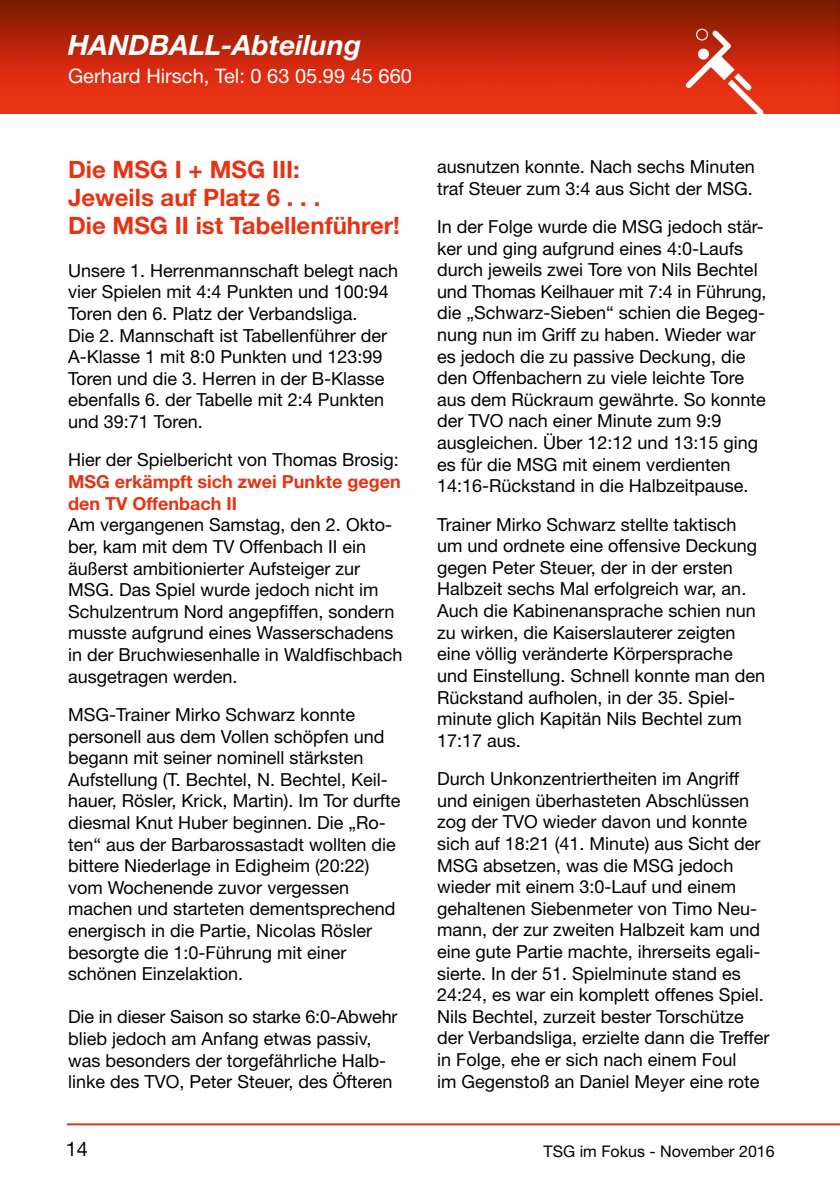
<style>
.page{position:relative;width:840px;height:1191px;background:#fff}
.page>*{position:absolute;margin:0;border:0;box-sizing:border-box;transform-origin:0 0}
.t1{font:italic 700 28px "Helvetica Neue";color:#fff}
.t2{font:700 24px/28px "Helvetica Neue";color:#e63312}
.t3{font:20px "Helvetica Neue";color:#fff}
.t4{font:20px "Helvetica Neue";color:#000}
.t5{font:18px/21.6px "Helvetica Neue";color:#000}
.t6{font:700 18px/21.6px "Helvetica Neue";color:#e63312}
.t7{font:16px "Helvetica Neue";color:#000}
</style>
<div class="page">
<img style="left:0;top:0;width:839px;height:113px">
<hr style="left:67px;top:1123px;width:772px;height:2px;background:#e63312">
<svg style="left:685px;top:29px;width:78px;height:85px"></svg>
<h1 class="t1" style="left:68px;top:27px;width:294px">HANDBALL-Abteilung</h1>
<p class="t3" style="left:68px;top:64px;width:345px">Gerhard Hirsch, Tel: 0 63 05.99 45 660</p>
<h2 class="t2" style="left:68px;top:154px;width:333px">Die MSG I + MSG III:<br>Jeweils auf Platz 6 . . .<br>Die MSG II ist Tabellenführer!</h2>
<p class="t5" style="left:68px;top:259px;width:331px">Unsere 1. Herrenmannschaft belegt nach vier Spielen mit 4:4 Punkten und 100:94<br>Toren den 6. Platz der Verbandsliga.<br>Die 2. Mannschaft ist Tabellenführer der A-Klasse 1 mit 8:0 Punkten und 123:99<br>Toren und die 3. Herren in der B-Klasse ebenfalls 6. der Tabelle mit 2:4 Punkten und 39:71 Toren.</p>
<p class="t5" style="left:68px;top:449px;width:332px">Hier der Spielbericht von Thomas Brosig:</p>
<p class="t6" style="left:68px;top:470px;width:334px">MSG erkämpft sich zwei Punkte gegen den TV Offenbach II</p>
<p class="t5" style="left:68px;top:514px;width:336px">Am vergangenen Samstag, den 2. Okto&shy;ber, kam mit dem TV Offenbach II ein äußerst ambitionierter Aufsteiger zur MSG. Das Spiel wurde jedoch nicht im Schulzentrum Nord angepfiffen, sondern musste aufgrund eines Wasserschadens in der Bruchwiesenhalle in Waldfischbach ausgetragen werden.</p>
<p class="t5" style="left:68px;top:703px;width:334px">MSG-Trainer Mirko Schwarz konnte personell aus dem Vollen schöpfen und begann mit seiner nominell stärksten Aufstellung (T. Bechtel, N. Bechtel, Keil&shy;hauer, Rösler, Krick, Martin). Im Tor durfte diesmal Knut Huber beginnen. Die „Ro&shy;ten“ aus der Barbarossastadt wollten die bittere Niederlage in Edigheim (20:22) vom Wochenende zuvor vergessen machen und starteten dementsprechend energisch in die Partie, Nicolas Rösler besorgte die 1:0-Führung mit einer schönen Einzelaktion.</p>
<p class="t5" style="left:68px;top:1006px;width:331px">Die in dieser Saison so starke 6:0-Abwehr blieb jedoch am Anfang etwas passiv, was besonders der torgefährliche Halb&shy;linke des TVO, Peter Steuer, des Öfteren</p>
<p class="t5" style="left:437px;top:155px;width:319px">ausnutzen konnte. Nach sechs Minuten traf Steuer zum 3:4 aus Sicht der MSG.</p>
<p class="t5" style="left:437px;top:215px;width:331px">In der Folge wurde die MSG jedoch stär&shy;ker und ging aufgrund eines 4:0-Laufs durch jeweils zwei Tore von Nils Bechtel und Thomas Keilhauer mit 7:4 in Führung, die „Schwarz-Sieben“ schien die Begeg&shy;nung nun im Griff zu haben. Wieder war es jedoch die zu passive Deckung, die den Offenbachern zu viele leichte Tore aus dem Rückraum gewährte. So konnte der TVO nach einer Minute zum 9:9 ausgleichen. Über 12:12 und 13:15 ging es für die MSG mit einem verdienten 14:16-Rückstand in die Halbzeitpause.</p>
<p class="t5" style="left:437px;top:513px;width:329px">Trainer Mirko Schwarz stellte taktisch um und ordnete eine offensive Deckung gegen Peter Steuer, der in der ersten Halbzeit sechs Mal erfolgreich war, an.<br>Auch die Kabinenansprache schien nun zu wirken, die Kaiserslauterer zeigten eine völlig veränderte Körpersprache und Einstellung. Schnell konnte man den Rückstand aufholen, in der 35. Spiel&shy;minute glich Kapitän Nils Bechtel zum 17:17 aus.</p>
<p class="t5" style="left:437px;top:767px;width:334px">Durch Unkonzentriertheiten im Angriff und einigen überhasteten Abschlüssen zog der TVO wieder davon und konnte sich auf 18:21 (41. Minute) aus Sicht der MSG absetzen, was die MSG jedoch wieder mit einem 3:0-Lauf und einem gehaltenen Siebenmeter von Timo Neu&shy;mann, der zur zweiten Halbzeit kam und eine gute Partie machte, ihrerseits egali&shy;sierte. In der 51. Spielminute stand es 24:24, es war ein komplett offenes Spiel.<br>Nils Bechtel, zurzeit bester Torschütze der Verbandsliga, erzielte dann die Treffer in Folge, ehe er sich nach einem Foul<br>im Gegenstoß an Daniel Meyer eine rote</p>
<p class="t4" style="left:66px;top:1136px;width:24px">14</p>
<p class="t7" style="left:543px;top:1141px;width:232px">TSG im Fokus - November 2016</p>
</div>
